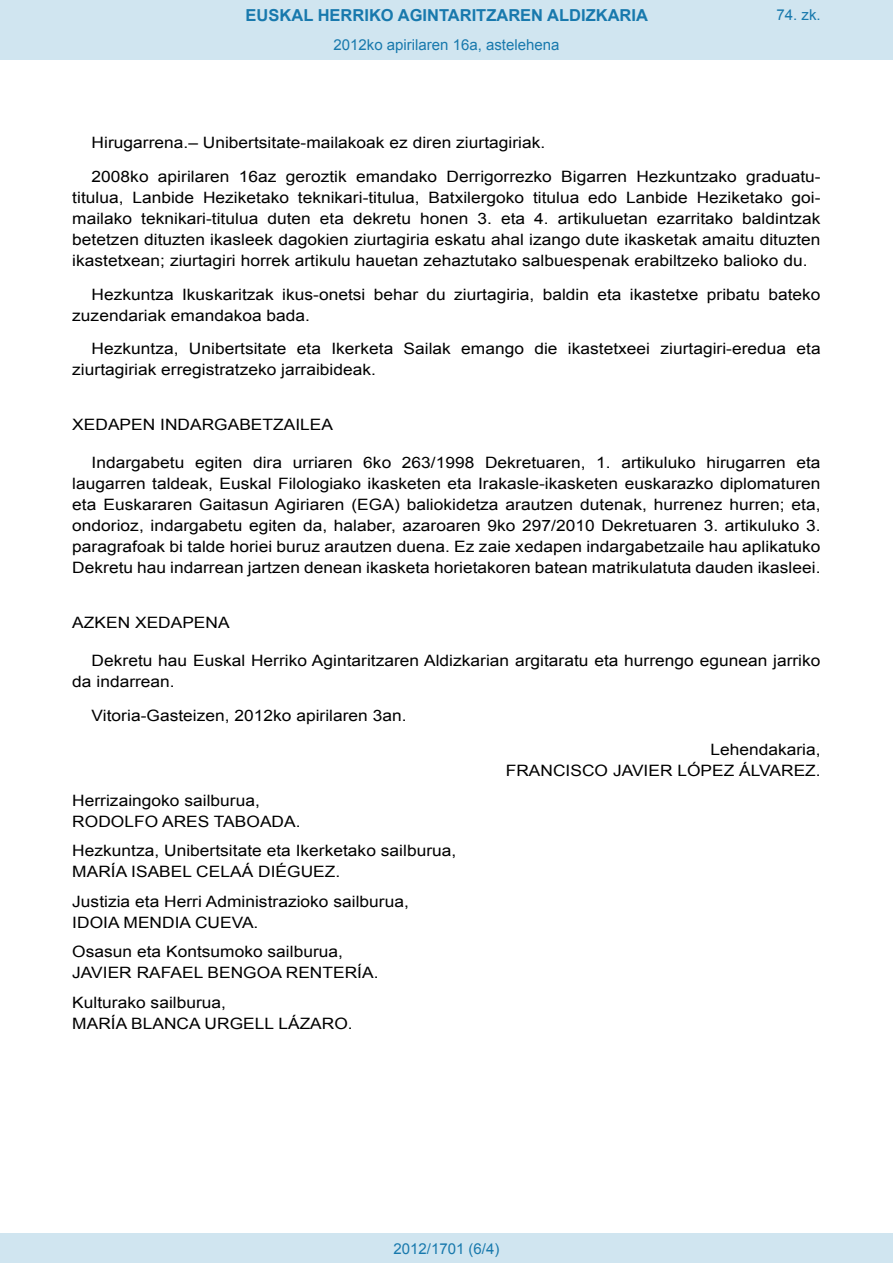
<style>
.page{position:relative;width:893px;height:1263px;background:#fff}
.page>*{position:absolute;margin:0;border:0;box-sizing:border-box;transform-origin:0 0}
.t1{font:700 16.5px "Arial";color:#1879ad}
.BOPVDetalle{font:15.6px/21px "Arial";color:#000;scale:1.11 1}
.BOPVFirmaPuesto{font:15.6px "Arial";color:#000;scale:1.11 1}
.BOPVFirmaNombre{font:15.6px "Arial";color:#000;scale:1.11 1}
.BOPVFirmaLugFec{font:15.6px "Arial";color:#000;scale:1.11 1}
.BOPVDisposicion{font:15.6px "Arial";color:#000;scale:1.11 1}
.BOPVNombreLehen2{font:15.6px "Arial";color:#000;scale:1.11 1}
.BOPVPuestoLehen2{font:15.6px "Arial";color:#000;scale:1.11 1}
.Paginacion_Centro{font:15px "Arial";color:#1879ad}
</style>
<div class="page">
<div style="left:0;top:0;width:893px;height:60px;background:#d0e5f0"></div>
<div style="left:0;top:1233px;width:893px;height:30px;background:#d0e5f0"></div>
<p class="t1" style="left:246px;top:4px;width:404px">EUSKAL HERRIKO AGINTARITZAREN ALDIZKARIA</p>
<p class="Paginacion_Centro" style="left:333px;top:35px;width:227px">2012ko apirilaren 16a, astelehena</p>
<p class="Paginacion_Centro" style="left:776px;top:5px;width:46px">74. zk.</p>
<p class="BOPVDetalle" style="left:92px;top:132px;width:410px">Hirugarrena.– Unibertsitate-mailakoak ez diren ziurtagiriak.</p>
<p class="BOPVDetalle" style="left:72px;top:166px;width:676px;text-align:justify;text-indent:19px">2008ko apirilaren 16az geroztik emandako Derrigorrezko Bigarren Hezkuntzako graduatu&shy;titulua, Lanbide Heziketako teknikari-titulua, Batxilergoko titulua edo Lanbide Heziketako goi&shy;mailako teknikari-titulua duten eta dekretu honen 3. eta 4. artikuluetan ezarritako baldintzak betetzen dituzten ikasleek dagokien ziurtagiria eskatu ahal izango dute ikasketak amaitu dituzten ikastetxean; ziurtagiri horrek artikulu hauetan zehaztutako salbuespenak erabiltzeko balioko du.</p>
<p class="BOPVDetalle" style="left:72px;top:284px;width:676px;text-indent:19px">Hezkuntza Ikuskaritzak ikus-onetsi behar du ziurtagiria, baldin eta ikastetxe pribatu bateko zuzendariak emandakoa bada.</p>
<p class="BOPVDetalle" style="left:72px;top:339px;width:676px;text-indent:19px">Hezkuntza, Unibertsitate eta Ikerketa Sailak emango die ikastetxeei ziurtagiri-eredua eta ziurtagiriak erregistratzeko jarraibideak.</p>
<p class="BOPVDisposicion" style="left:72px;top:415px;width:236px">XEDAPEN INDARGABETZAILEA</p>
<p class="BOPVDetalle" style="left:72px;top:453px;width:676px;text-align:justify;text-indent:19px">Indargabetu egiten dira urriaren 6ko 263/1998 Dekretuaren, 1. artikuluko hirugarren eta laugarren taldeak, Euskal Filologiako ikasketen eta Irakasle-ikasketen euskarazko diplomaturen eta Euskararen Gaitasun Agiriaren (EGA) baliokidetza arautzen dutenak, hurrenez hurren; eta, ondorioz, indargabetu egiten da, halaber, azaroaren 9ko 297/2010 Dekretuaren 3. artikuluko 3. paragrafoak bi talde horiei buruz arautzen duena. Ez zaie xedapen indargabetzaile hau aplikatuko Dekretu hau indarrean jartzen denean ikasketa horietakoren batean matrikulatuta dauden ikasleei.</p>
<p class="BOPVDisposicion" style="left:72px;top:613px;width:143px">AZKEN XEDAPENA</p>
<p class="BOPVDetalle" style="left:72px;top:651px;width:676px;text-indent:19px">Dekretu hau Euskal Herriko Agintaritzaren Aldizkarian argitaratu eta hurrengo egunean jarriko da indarrean.</p>
<p class="BOPVFirmaLugFec" style="left:92px;top:705px;width:285px">Vitoria-Gasteizen, 2012ko apirilaren 3an.</p>
<p class="BOPVPuestoLehen2" style="left:710px;top:739px;width:101px">Lehendakaria,</p>
<p class="BOPVNombreLehen2" style="left:506px;top:760px;width:285px">FRANCISCO JAVIER LÓPEZ ÁLVAREZ.</p>
<p class="BOPVFirmaPuesto" style="left:72px;top:790px;width:170px">Herrizaingoko sailburua,</p>
<p class="BOPVFirmaNombre" style="left:72px;top:811px;width:207px">RODOLFO ARES TABOADA.</p>
<p class="BOPVFirmaPuesto" style="left:72px;top:840px;width:347px">Hezkuntza, Unibertsitate eta Ikerketako sailburua,</p>
<p class="BOPVFirmaNombre" style="left:72px;top:861px;width:243px">MARÍA ISABEL CELAÁ DIÉGUEZ.</p>
<p class="BOPVFirmaPuesto" style="left:72px;top:891px;width:305px">Justizia eta Herri Administrazioko sailburua,</p>
<p class="BOPVFirmaNombre" style="left:72px;top:912px;width:169px">IDOIA MENDIA CUEVA.</p>
<p class="BOPVFirmaPuesto" style="left:72px;top:941px;width:245px">Osasun eta Kontsumoko sailburua,</p>
<p class="BOPVFirmaNombre" style="left:72px;top:962px;width:277px">JAVIER RAFAEL BENGOA RENTERÍA.</p>
<p class="BOPVFirmaPuesto" style="left:72px;top:992px;width:140px">Kulturako sailburua,</p>
<p class="BOPVFirmaNombre" style="left:72px;top:1013px;width:254px">MARÍA BLANCA URGELL LÁZARO.</p>
<p class="Paginacion_Centro" style="left:393px;top:1238px;width:107px">2012/1701 (6/4)</p>
</div>
